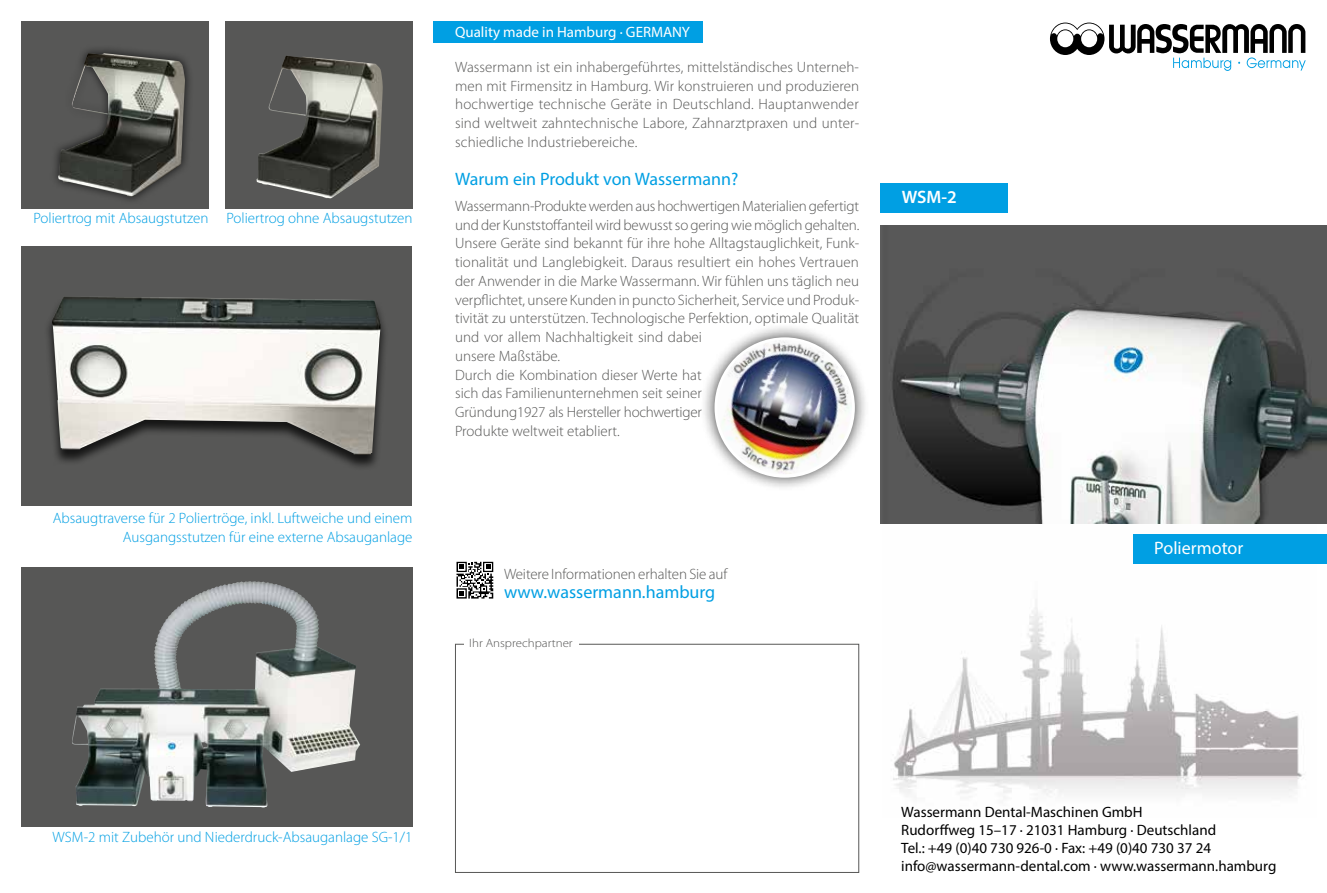
<style>
.page{position:relative;width:1327px;height:893px;background:#fff}
.page>*{position:absolute;margin:0;border:0;box-sizing:border-box;transform-origin:0 0}
.t1{font:18px "Myriad Pro";color:#009fe3}
.t2{font:18px "Myriad Pro";color:#fff}
.t3{font:600 18px "Myriad Pro";color:#fff}
.t4{font:300 15px/18.8px "Myriad Pro";color:#575756;text-align:justify}
.t5{font:300 15px/18.8px "Myriad Pro";color:#009fe3;text-align:right}
.t6{font:15px/18px "Myriad Pro";color:#000}
.t7{font:15px "Myriad Pro";color:#fff}
.t8{font:300 12px "Myriad Pro";color:#575756;scale:1.08 1}
</style>
<div class="page">
<img style="left:882px;top:523px;width:434px;height:275px">
<div style="left:21px;top:21px;width:187px;height:187px;background:#575756"></div>
<div style="left:49px;top:44px;width:145px;height:162px;background:#000;opacity:.75"></div>
<img style="left:58px;top:53px;width:127px;height:144px">
<div style="left:225px;top:21px;width:187px;height:187px;background:#575756"></div>
<img style="left:256px;top:56px;width:127px;height:142px">
<div style="left:21px;top:246px;width:390px;height:259px;background:#575756"></div>
<div style="left:44px;top:297px;width:344px;height:174px;background:#000;opacity:.75"></div>
<img style="left:52px;top:297px;width:329px;height:158px">
<svg style="left:21px;top:567px;width:391px;height:259px;background:#6b6c6b"></svg>
<img style="left:72px;top:581px;width:175px;height:225px">
<svg style="left:1050px;top:22px;width:255px;height:49px"></svg>
<img style="left:880px;top:225px;width:447px;height:298px">
<div style="left:880px;top:183px;width:128px;height:30px;background:#009fe3"></div>
<div style="left:1133px;top:534px;width:194px;height:29px;background:#009fe3"></div>
<div style="left:455px;top:644px;width:404px;height:229px;border:1px solid #575756"></div>
<div style="left:463px;top:638px;width:115px;height:14px;background:#fff"></div>
<div style="left:434px;top:21px;width:269px;height:22px;background:#009fe3"></div>
<svg style="left:456px;top:561px;width:38px;height:38px"></svg>
<div style="left:701px;top:324px;width:167px;height:167px;background:#000;opacity:.75"></div>
<img style="left:717px;top:340px;width:135px;height:134px">
<p class="t5" style="left:34px;top:209px;width:380px">Poliertrog mit Absaugstutzen Poliertrog ohne Absaugstutzen</p>
<p class="t5" style="left:53px;top:509px;width:361px">Absaugtraverse für 2 Poliertröge, inkl. Luftweiche und einem<br>Ausgangsstutzen für eine externe Absauganlage</p>
<p class="t7" style="left:455px;top:22px;width:236px">Quality made in Hamburg · GERMANY</p>
<p class="t4" style="left:455px;top:58px;width:405px">Wassermann ist ein inhabergeführtes, mittelständisches Unterneh&shy;men mit Firmensitz in Hamburg. Wir konstruieren und produzieren hochwertige technische Geräte in Deutschland. Hauptanwender sind weltweit zahntechnische Labore, Zahnarztpraxen und unter&shy;schiedliche Industriebereiche.</p>
<p class="t1" style="left:455px;top:168px;width:285px">Warum ein Produkt von Wassermann?</p>
<p class="t4" style="left:455px;top:197px;width:406px;text-align:left">Wassermann-Produkte werden aus hochwertigen Materialien gefertigt und der Kunststoffanteil wird bewusst so gering wie möglich gehalten.<br>Unsere Geräte sind bekannt für ihre hohe Alltagstauglichkeit, Funk&shy;tionalität und Langlebigkeit. Daraus resultiert ein hohes Vertrauen der Anwender in die Marke Wassermann. Wir fühlen uns täglich neu verpflichtet, unsere Kunden in puncto Sicherheit, Service und Produk&shy;tivität zu unterstützen. Technologische Perfektion, optimale Qualität und vor allem Nachhaltigkeit sind dabei<br>unsere Maßstäbe.<br>Durch die Kombination dieser Werte hat<br>sich das Familienunternehmen seit seiner<br>Gründung1927 als Hersteller hochwertiger<br>Produkte weltweit etabliert.</p>
<p class="t3" style="left:901px;top:186px;width:57px">WSM-2</p>
<p class="t4" style="left:504px;top:565px;width:225px">Weitere Informationen erhalten Sie auf</p>
<p class="t1" style="left:504px;top:581px;width:213px">www.wassermann.hamburg</p>
<p class="t8" style="left:469px;top:636px;width:97px">Ihr Ansprechpartner</p>
<p class="t2" style="left:1154px;top:537px;width:90px">Poliermotor</p>
<p class="t5" style="left:53px;top:828px;width:361px">WSM-2 mit Zubehör und Niederdruck-Absauganlage SG-1/1</p>
<p class="t6" style="left:901px;top:803px;width:377px">Wassermann Dental-Maschinen GmbH<br>Rudorffweg 15–17 · 21031 Hamburg · Deutschland<br>Tel.: +49 (0)40 730 926-0 · Fax: +49 (0)40 730 37 24 info@wassermann-dental.com · www.wassermann.hamburg</p>
</div>
